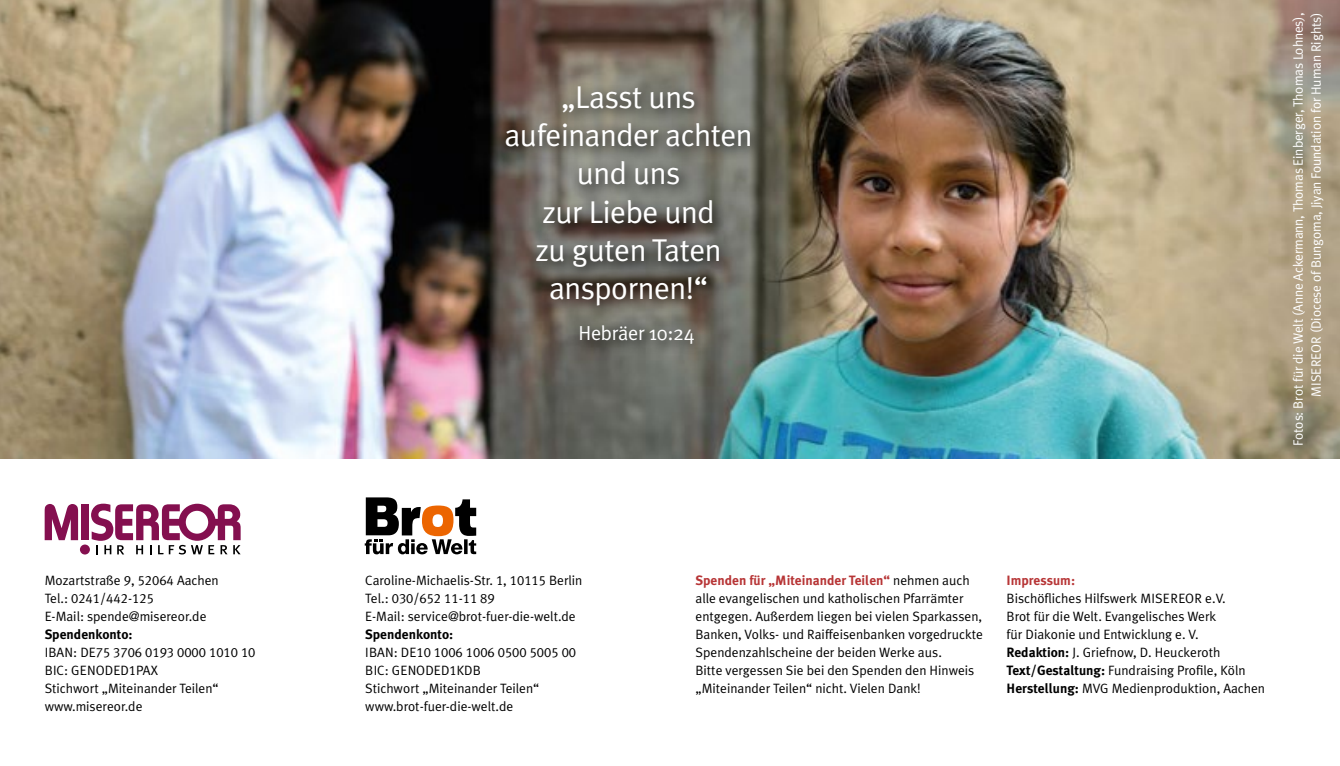
<style>
.page{position:relative;width:1340px;height:766px;background:#fff}
.page>*{position:absolute;margin:0;border:0;box-sizing:border-box;transform-origin:0 0}
.t1{font:31.5px/38.2px "Meta Plus Normal";letter-spacing:-.015em;color:#fff;text-align:center}
.t2{font:20.25px "Meta Plus Normal";letter-spacing:-.015em;color:#fff}
.t3{font:13.5px/18px "Meta Plus Normal";color:#000}
.t4{font:13.5px/18px "Meta Plus Normal";letter-spacing:-.01em;color:#fff;text-align:right}
.t5{font:13.5px "Meta Plus Normal Caps";color:#000}
.t6{font:700 13.5px "Meta Plus";color:#b73536}
.t7{font:700 13.5px "Meta Plus";color:#000}
.s1{font-family:"Meta Plus Normal Caps"}
.s2{font-family:"Meta Plus Normal"}
.s3{font-family:"Meta Plus Normal";font-weight:400;color:#000}
.s4{font-family:"Meta Plus";font-weight:700}
</style>
<div class="page">
<img style="left:0;top:0;width:1339px;height:458px">
<div style="left:81px;top:504px;width:8px;height:36px;background:#840f4f"></div>
<div style="left:80px;top:544px;width:10px;height:10px;background:#840f4f;border-radius:50%"></div>
<svg style="left:91px;top:503px;width:150px;height:51px"></svg>
<svg style="left:45px;top:504px;width:33px;height:36px"></svg>
<svg style="left:365px;top:497px;width:111px;height:57px"></svg>
<div style="left:498px;top:78px;width:268px;height:280px;background:#000;opacity:.9"></div>
<p class="t3" style="left:45px;top:571px;width:176px">Mozartstraße <span class="s1">9, 52064</span> Aachen</p>
<p class="t5" style="left:45px;top:590px;width:111px"><span class="s2">Tel.:</span> 0241/442-125</p>
<p class="t3" style="left:45px;top:607px;width:163px">E-Mail: spende@misereor.de</p>
<p class="t7" style="left:45px;top:626px;width:89px">Spendenkonto:</p>
<p class="t5" style="left:45px;top:644px;width:212px"><span class="s2">IBAN: DE</span>75 3706 0193 0000 1010 10</p>
<p class="t3" style="left:45px;top:661px;width:176px">BIC: GENODED<span class="s1">1</span>PAX<br>Stichwort „Miteinander Teilen“ www.misereor.de</p>
<h1 class="t1" style="left:504px;top:77px;width:249px">„Lasst uns aufeinander achten und uns<br>zur Liebe und<br>zu guten Taten anspornen!“</h1>
<h2 class="t2" style="left:578px;top:321px;width:118px">Hebräer 10:24</h2>
<p class="t4" style="left:1288px;top:445px;width:434px;rotate:-90deg">Fotos: Brot für die Welt (Anne Ackermann, Thomas Einberger, Thomas Lohnes),<br>MISEREOR (Diocese of Bungoma, Jiyan Foundation for Human Rights)</p>
<p class="t3" style="left:365px;top:571px;width:218px">Caroline-Michaelis-Str. <span class="s1">1, 10115</span> Berlin</p>
<p class="t5" style="left:365px;top:590px;width:131px"><span class="s2">Tel.:</span> 030/652 11-11 89</p>
<p class="t3" style="left:365px;top:607px;width:212px">E-Mail: service@brot-fuer-die-welt.de</p>
<p class="t7" style="left:365px;top:626px;width:89px">Spendenkonto:</p>
<p class="t5" style="left:365px;top:644px;width:212px"><span class="s2">IBAN: DE</span>10 1006 1006 0500 5005 00</p>
<p class="t3" style="left:365px;top:661px;width:176px">BIC: GENODED<span class="s1">1</span>KDB<br>Stichwort „Miteinander Teilen“ www.brot-fuer-die-welt.de</p>
<p class="t6" style="left:695px;top:572px;width:276px">Spenden für „Miteinander Teilen“ <span class="s3">nehmen auch</span></p>
<p class="t3" style="left:695px;top:589px;width:289px">alle evangelischen und katholischen Pfarrämter entgegen. Außerdem liegen bei vielen Sparkassen, Banken, Volks- und Raiffeisenbanken vorgedruckte Spendenzahlscheine der beiden Werke aus.<br>Bitte vergessen Sie bei den Spenden den Hinweis „Miteinander Teilen“ nicht. Vielen Dank!</p>
<p class="t6" style="left:1006px;top:572px;width:70px">Impressum:</p>
<p class="t3" style="left:1006px;top:589px;width:260px">Bischöfliches Hilfswerk MISEREOR e.V.<br>Brot für die Welt. Evangelisches Werk<br>für Diakonie und Entwicklung e. V.<br><span class="s4">Redaktion:</span> J. Griefnow, D. Heuckeroth <span class="s4">Text/Gestaltung:</span> Fundraising Profile, Köln <span class="s4">Herstellung:</span> MVG Medienproduktion, Aachen</p>
</div>
